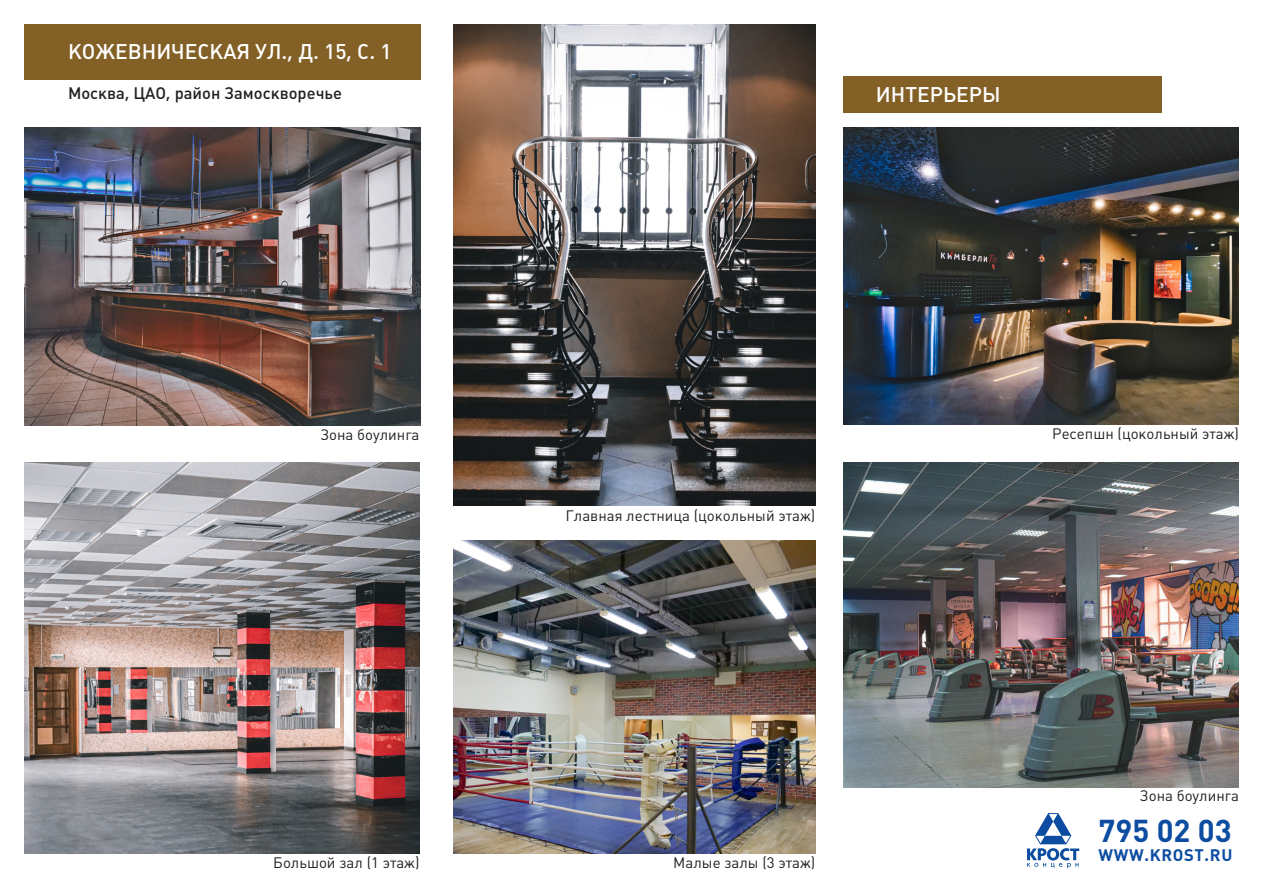
<style>
.page{position:relative;width:1263px;height:893px;background:#fff}
.page>*{position:absolute;margin:0;border:0;box-sizing:border-box;transform-origin:0 0}
.t1{font:700 31.2px "Plumb";color:#0d4da1}
.t2{font:500 21px "Plumb";color:#fff}
.t3{font:500 16.5px "Plumb";color:#231f20}
.t4{font:700 16.5px "Plumb";letter-spacing:.04em;color:#0d4da1}
.t5{font:15px "Plumb";color:#231f20}
</style>
<div class="page">
<div style="left:24px;top:24px;width:397px;height:55px;background:#836126"></div>
<svg style="left:1027px;top:813px;width:52px;height:55px"></svg>
<img style="left:24px;top:128px;width:397px;height:297px">
<img style="left:454px;top:24px;width:361px;height:482px">
<img style="left:843px;top:128px;width:396px;height:296px">
<img style="left:24px;top:462px;width:395px;height:391px">
<img style="left:454px;top:540px;width:361px;height:313px">
<img style="left:843px;top:462px;width:396px;height:325px">
<div style="left:843px;top:77px;width:319px;height:36px;background:#836126"></div>
<p class="t2" style="left:68px;top:39px;width:325px">КОЖЕВНИЧЕСКАЯ УЛ., Д. 15, С. 1</p>
<p class="t3" style="left:68px;top:84px;width:275px">Москва, ЦАО, район Замоскворечье</p>
<p class="t2" style="left:876px;top:83px;width:126px">ИНТЕРЬЕРЫ</p>
<p class="t5" style="left:320px;top:426px;width:101px">Зона боулинга</p>
<p class="t5" style="left:565px;top:507px;width:251px">Главная лестница (цокольный этаж)</p>
<p class="t5" style="left:273px;top:855px;width:148px">Большой зал (1 этаж)</p>
<p class="t5" style="left:673px;top:855px;width:143px">Малые залы (3 этаж)</p>
<p class="t5" style="left:1052px;top:425px;width:188px">Ресепшн (цокольный этаж)</p>
<p class="t5" style="left:1140px;top:787px;width:101px">Зона боулинга</p>
<p class="t1" style="left:1098px;top:813px;width:135px">795 02 03</p>
<p class="t4" style="left:1098px;top:845px;width:135px">WWW.KROST.RU</p>
</div>
